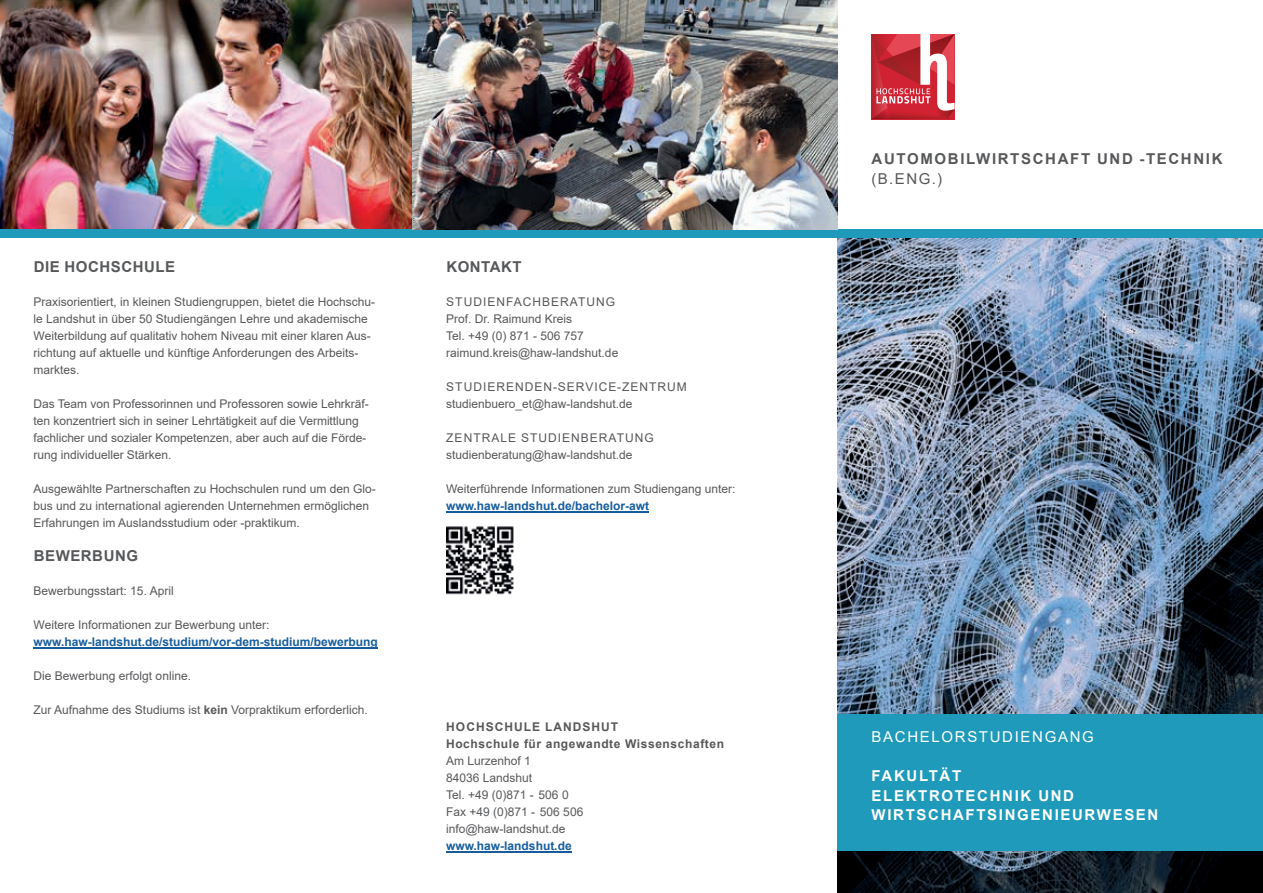
<style>
.page{position:relative;width:1263px;height:893px;background:#fff}
.page>*{position:absolute;margin:0;border:0;box-sizing:border-box;transform-origin:0 0}
.t1{font:700 15px/19.5px "Arial";letter-spacing:.11em;color:#fff}
.t2{font:700 15px "Arial";letter-spacing:.11em;color:#57585a}
.t3{font:700 15px "Arial";letter-spacing:.035em;color:#57585a}
.t4{font:15px "Arial";letter-spacing:.11em;color:#fff}
.t5{font:15px "Arial";color:#57585a}
.t6{font:12px/17px "Arial";color:#57585a}
.t7{font:700 12px "Arial";color:#175d9e}
.t8{font:12px/17px "Arial";letter-spacing:.065em;color:#57585a}
.t9{font:700 12px/17px "Arial";letter-spacing:.05em;color:#57585a}
.s1{font-weight:700}
</style>
<div class="page">
<svg style="left:871px;top:34px;width:83px;height:85px"></svg>
<img style="left:838px;top:238px;width:425px;height:655px">
<div style="left:838px;top:714px;width:425px;height:136px;background:#209aba"></div>
<img style="left:0;top:0;width:838px;height:230px">
<div style="left:0;top:230px;width:1263px;height:8px;background:#209aba"></div>
<hr style="left:446px;top:851px;width:126px;height:1px;background:#175d9e">
<hr style="left:446px;top:511px;width:203px;height:1px;background:#175d9e">
<hr style="left:34px;top:647px;width:344px;height:1px;background:#175d9e">
<img style="left:446px;top:526px;width:68px;height:69px">
<p class="t3" style="left:34px;top:256px;width:143px">DIE HOCHSCHULE</p>
<p class="t6" style="left:34px;top:293px;width:343px">Praxisorientiert, in kleinen Studiengruppen, bietet die Hochschu&shy;le Landshut in über 50 Studiengängen Lehre und akademische Weiterbildung auf qualitativ hohem Niveau mit einer klaren Aus&shy;richtung auf aktuelle und künftige Anforderungen des Arbeits&shy;marktes.</p>
<p class="t6" style="left:34px;top:395px;width:337px">Das Team von Professorinnen und Professoren sowie Lehrkräf&shy;ten konzentriert sich in seiner Lehrtätigkeit auf die Vermittlung fachlicher und sozialer Kompetenzen, aber auch auf die Förde&shy;rung individueller Stärken.</p>
<p class="t6" style="left:34px;top:480px;width:344px">Ausgewählte Partnerschaften zu Hochschulen rund um den Glo&shy;bus und zu international agierenden Unternehmen ermöglichen<br>Erfahrungen im Auslandsstudium oder -praktikum.</p>
<p class="t3" style="left:34px;top:545px;width:106px">BEWERBUNG</p>
<p class="t6" style="left:34px;top:583px;width:142px">Bewerbungsstart: 15. April</p>
<p class="t6" style="left:34px;top:617px;width:237px">Weitere Informationen zur Bewerbung unter:</p>
<p class="t7" style="left:34px;top:634px;width:346px">www.haw-landshut.de/studium/vor-dem-studium/bewerbung</p>
<p class="t6" style="left:34px;top:668px;width:159px">Die Bewerbung erfolgt online.</p>
<p class="t6" style="left:34px;top:702px;width:336px">Zur Aufnahme des Studiums ist <span class="s1">kein</span> Vorpraktikum erforderlich.</p>
<p class="t3" style="left:446px;top:256px;width:77px">KONTAKT</p>
<p class="t6" style="left:446px;top:293px;width:174px">STUDIENFACHBERATUNG<br>Prof. Dr. Raimund Kreis<br>Tel. +49 (0) 871 - 506 757 raimund.kreis@haw-landshut.de</p>
<p class="t8" style="left:446px;top:378px;width:242px">STUDIERENDEN-SERVICE-ZENTRUM studienbuero_et@haw-landshut.de</p>
<p class="t6" style="left:446px;top:429px;width:209px">ZENTRALE STUDIENBERATUNG studienberatung@haw-landshut.de</p>
<p class="t6" style="left:446px;top:480px;width:291px">Weiterführende Informationen zum Studiengang unter:</p>
<p class="t7" style="left:446px;top:498px;width:204px">www.haw-landshut.de/bachelor-awt</p>
<p class="t9" style="left:446px;top:719px;width:280px">HOCHSCHULE LANDSHUT<br>Hochschule für angewandte Wissenschaften</p>
<p class="t6" style="left:446px;top:753px;width:139px">Am Lurzenhof 1<br>84036 Landshut<br>Tel. +49 (0)871 - 506 0<br>Fax +49 (0)871 - 506 506 info@haw-landshut.de</p>
<p class="t7" style="left:446px;top:838px;width:127px">www.haw-landshut.de</p>
<p class="t2" style="left:871px;top:148px;width:352px">AUTOMOBILWIRTSCHAFT UND -TECHNIK</p>
<p class="t5" style="left:871px;top:168px;width:72px">(B.ENG.)</p>
<p class="t4" style="left:871px;top:727px;width:224px">BACHELORSTUDIENGANG</p>
<p class="t1" style="left:871px;top:766px;width:288px">FAKULTÄT<br>ELEKTROTECHNIK UND<br>WIRTSCHAFTSINGENIEURWESEN</p>
</div>
